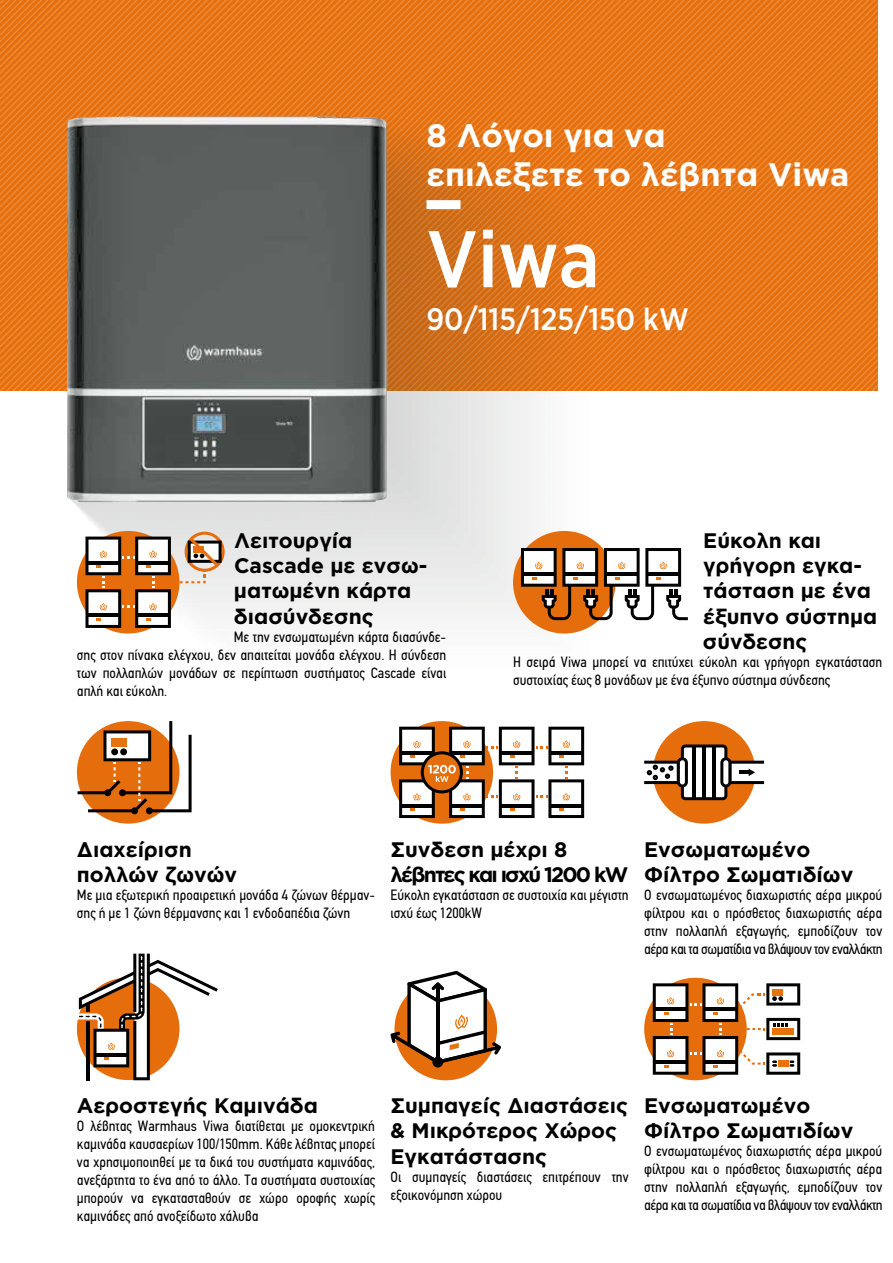
<style>
.page{position:relative;width:893px;height:1263px;background:#fff}
.page>*{position:absolute;margin:0;border:0;box-sizing:border-box;transform-origin:0 0}
.t1{font:500 80.1px "Gotham Narrow";color:#fff}
.t2{font:700 32.4px/38.8px "Gotham Greek";color:#fff}
.t3{font:500 31.05px "Gotham Narrow";color:#fff}
.t4{font:700 21px/25.2px "Gotham Greek";color:#000}
.t5{font:700 21px/25.2px "Gotham Greek";letter-spacing:-.085em;color:#000}
.t6{font:15px/18px "PF Din Text Condensed";color:#000}
</style>
<div class="page">
<svg style="left:0;top:0;width:878px;height:391px;background:#e7771a"></svg>
<img style="left:66px;top:111px;width:523px;height:523px">
<div style="left:426px;top:200px;width:35px;height:9px;background:#fff"></div>
<div style="left:513px;top:531px;width:103px;height:102px;background:#e66d0c;border-radius:50%"></div>
<svg style="left:521px;top:548px;width:167px;height:72px"></svg>
<div style="left:77px;top:531px;width:102px;height:102px;background:#e66d0c;border-radius:50%"></div>
<svg style="left:85px;top:532px;width:140px;height:96px"></svg>
<div style="left:644px;top:978px;width:103px;height:102px;background:#e66d0c;border-radius:50%"></div>
<svg style="left:653px;top:983px;width:147px;height:92px"></svg>
<div style="left:653px;top:721px;width:102px;height:103px;background:#e66d0c;border-radius:50%"></div>
<svg style="left:644px;top:744px;width:120px;height:56px"></svg>
<hr style="left:693px;top:746px;width:3px;height:53px;background:#000">
<hr style="left:703px;top:746px;width:3px;height:53px;background:#000">
<hr style="left:712px;top:746px;width:3px;height:53px;background:#000">
<div style="left:391px;top:721px;width:102px;height:103px;background:#e66d0c;border-radius:50%"></div>
<svg style="left:399px;top:727px;width:185px;height:91px"></svg>
<div style="left:77px;top:721px;width:102px;height:103px;background:#e66d0c;border-radius:50%"></div>
<svg style="left:78px;top:721px;width:114px;height:93px"></svg>
<div style="left:394px;top:978px;width:103px;height:102px;background:#e66d0c;border-radius:50%"></div>
<div style="left:432px;top:1057px;width:11px;height:10px;background:#000;border-radius:50%"></div>
<svg style="left:390px;top:971px;width:111px;height:93px"></svg>
<svg style="left:77px;top:954px;width:141px;height:126px"></svg>
<h2 class="t2" style="left:426px;top:116px;width:424px">8 Λόγοι για να<br>επιλεξετε το λέβητα Viwa</h2>
<h1 class="t1" style="left:426px;top:208px;width:175px">Viwa</h1>
<h3 class="t3" style="left:426px;top:300px;width:264px">90/115/125/150 kW</h3>
<h3 class="t4" style="left:234px;top:527px;width:195px">Λειτουργία<br>Cascade με ενσω&shy;ματωμένη κάρτα διασύνδεσης</h3>
<p class="t6" style="left:77px;top:627px;width:371px;text-align:justify;text-indent:157px">Με την ενσωµατωµένη κάρτα διασύνδε&shy;σης στον πίνακα ελέγχου, δεν απαιτείται µονάδα ελέγχου. Η σύνδεση των πολλαπλών µονάδων σε περίπτωση συστήµατος Cascade είναι απλή και εύκολη.</p>
<h3 class="t4" style="left:703px;top:527px;width:176px">Εύκολη και γρήγορη εγκα&shy;τάσταση με ένα έξυπνο σύστημα σύνδεσης</h3>
<p class="t6" style="left:513px;top:653px;width:371px">Η σειρά Viwa µπορεί να επιτύχει εύκολη και γρήγορη εγκατάσταση συστοιχίας έως 8 µονάδων µε ένα έξυπνο σύστηµα σύνδεσης</p>
<h3 class="t4" style="left:77px;top:836px;width:162px">Διαχείριση πολλών ζωνών</h3>
<p class="t6" style="left:77px;top:886px;width:300px">Με µια εξωτερική προαιρετική µονάδα 4 ζώνων θέρµαν&shy;σης ή µε 1 ζώνη θέρµανσης και 1 ενδοδαπέδια ζώνη</p>
<h3 class="t5" style="left:391px;top:836px;width:239px">Συνδεση μέχρι 8 λέβητες και ισχύ 1200 kW</h3>
<p class="t6" style="left:391px;top:886px;width:240px">Εύκολη εγκατάσταση σε συστοιχία και µέγιστη ισχύ έως 1200kW</p>
<h3 class="t4" style="left:644px;top:836px;width:211px">Ενσωματωμένο<br>Φίλτρο Σωματιδίων</h3>
<p class="t6" style="left:644px;top:886px;width:240px;text-align:justify">Ο ενσωµατωµένος διαχωριστής αέρα µικρού φίλτρου και ο πρόσθετος διαχωριστής αέρα στην πολλαπλή εξαγωγής, εµποδίζουν τον αέρα και τα σωµατίδια να βλάψουν τον εναλλάκτη</p>
<h3 class="t4" style="left:77px;top:1092px;width:243px">Αεροστεγής Καμινάδα</h3>
<p class="t6" style="left:77px;top:1117px;width:300px;text-align:justify">Ο λέβητας Warmhaus Viwa διατίθεται µε οµοκεντρική καµινάδα καυσαερίων 100/150mm. Κάθε λέβητας µπορεί να χρησιµοποιηθεί µε τα δικά του συστήµατα καµινάδας, ανεξάρτητα το ένα από το άλλο. Τα συστήµατα συστοιχίας µπορούν να εγκατασταθούν σε χώρο οροφής χωρίς καµινάδες από ανοξείδωτο χάλυβα</p>
<h3 class="t4" style="left:391px;top:1092px;width:239px">Συμπαγείς Διαστάσεις &amp; Μικρότερος Χώρος<br>Εγκατάστασης</h3>
<p class="t6" style="left:391px;top:1167px;width:240px">Οι συµπαγείς διαστάσεις επιτρέπουν την εξοικονόµηση χώρου</p>
<h3 class="t4" style="left:644px;top:1092px;width:211px">Ενσωματωμένο<br>Φίλτρο Σωματιδίων</h3>
<p class="t6" style="left:644px;top:1142px;width:240px;text-align:justify">Ο ενσωµατωµένος διαχωριστής αέρα µικρού φίλτρου και ο πρόσθετος διαχωριστής αέρα στην πολλαπλή εξαγωγής, εµποδίζουν τον αέρα και τα σωµατίδια να βλάψουν τον εναλλάκτη</p>
</div>
